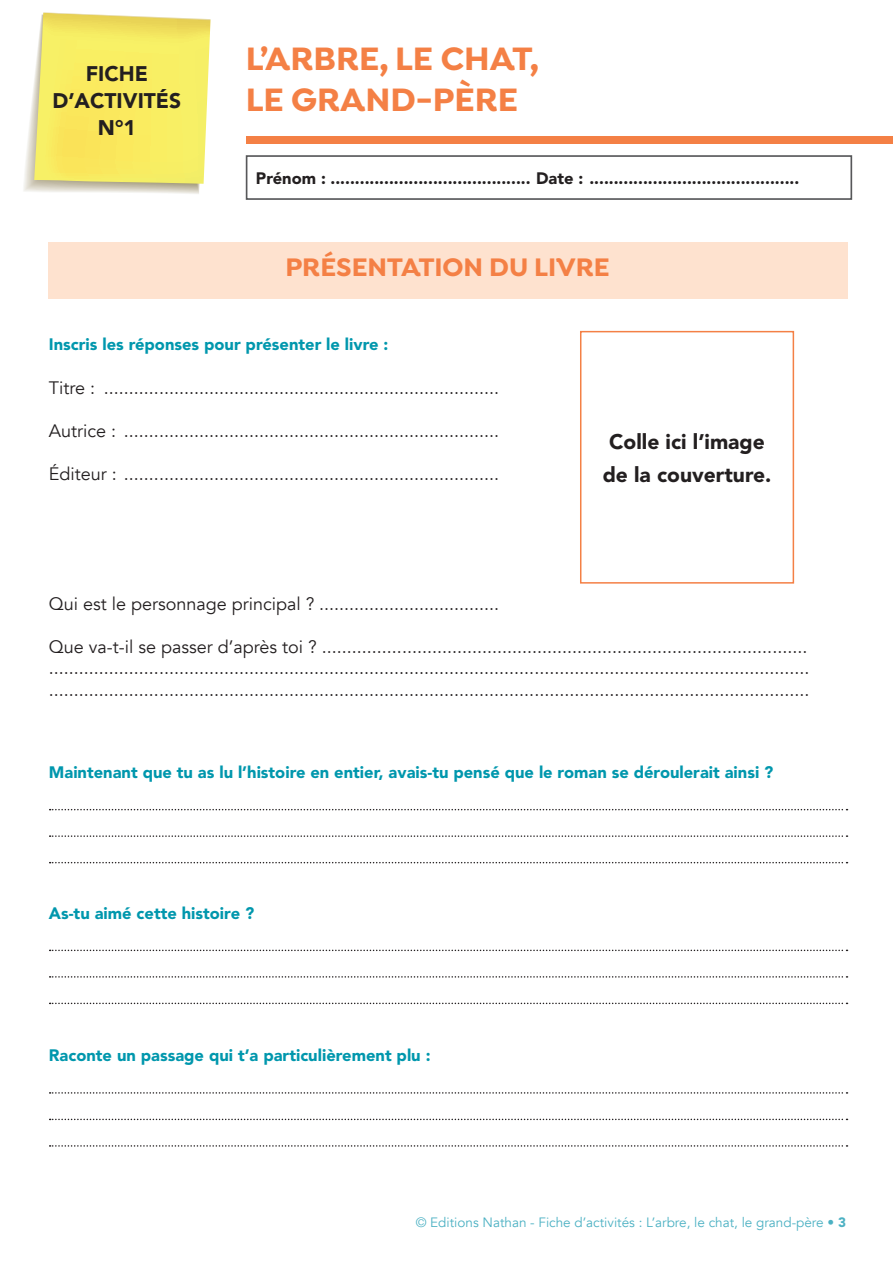
<style>
.page{position:relative;width:893px;height:1263px;background:#fff}
.page>*{position:absolute;margin:0;border:0;box-sizing:border-box;transform-origin:0 0}
.t1{font:700 34.5px/41.4px "Isidora";color:#f48045}
.t2{font:700 27px "Isidora";color:#f48045}
.t3{font:900 21px/27px "Avenir LT Std";color:#231f20;text-align:center}
.t4{font:18px/21.6px "Avenir";color:#231f20}
.t5{font:900 16.5px "Avenir LT Std";color:#0097ad}
.t6{font:900 16.5px "Avenir LT Std";color:#231f20}
.t7{font:13.5px "Avenir";color:#4cb1c3}
.s1{font-family:"Avenir LT Std";font-weight:900}
</style>
<div class="page">
<div style="left:246px;top:136px;width:647px;height:8px;background:#f48045"></div>
<svg style="left:24px;top:12px;width:187px;height:182px;background:#f4e977"></svg>
<div style="left:246px;top:155px;width:606px;height:45px;border:2px solid #57585a"></div>
<svg style="left:50px;top:809px;width:797px;height:1px"></svg>
<svg style="left:50px;top:835px;width:797px;height:2px"></svg>
<svg style="left:50px;top:862px;width:797px;height:1px"></svg>
<svg style="left:50px;top:950px;width:797px;height:1px"></svg>
<svg style="left:50px;top:976px;width:797px;height:2px"></svg>
<svg style="left:50px;top:1003px;width:797px;height:1px"></svg>
<svg style="left:50px;top:1092px;width:797px;height:2px"></svg>
<svg style="left:50px;top:1119px;width:797px;height:1px"></svg>
<svg style="left:50px;top:1145px;width:797px;height:2px"></svg>
<div style="left:48px;top:242px;width:799px;height:57px;background:#fee2cf"></div>
<div style="left:580px;top:331px;width:214px;height:253px;border:2px solid #f48045"></div>
<p class="t3" style="left:52px;top:60px;width:130px">FICHE<br>D’ACTIVITÉS<br>N°1</p>
<h1 class="t1" style="left:246px;top:39px;width:295px">L’ARBRE, LE CHAT,<br>LE GRAND-PÈRE</h1>
<p class="t6" style="left:256px;top:168px;width:545px">Prénom : ......................................... Date : ...........................................</p>
<h2 class="t2" style="left:285px;top:251px;width:326px">PRÉSENTATION DU LIVRE</h2>
<p class="t5" style="left:49px;top:335px;width:341px">Inscris les réponses pour présenter le livre :</p>
<p class="t4" style="left:49px;top:377px;width:452px">Titre : ...............................................................................</p>
<p class="t4" style="left:49px;top:420px;width:452px">Autrice : ...........................................................................</p>
<p class="t4" style="left:49px;top:463px;width:452px">Éditeur : ...........................................................................</p>
<p class="t3" style="left:603px;top:425px;width:170px;line-height:33px">Colle ici l’image de la couverture.</p>
<p class="t4" style="left:49px;top:593px;width:452px">Qui est le personnage principal ? ....................................</p>
<p class="t4" style="left:49px;top:636px;width:762px">Que va-t-il se passer d’après toi ? ................................................................................................. ........................................................................................................................................................ ........................................................................................................................................................</p>
<p class="t5" style="left:49px;top:762px;width:726px">Maintenant que tu as lu l’histoire en entier, avais-tu pensé que le roman se déroulerait ainsi ?</p>
<p class="t5" style="left:49px;top:903px;width:207px">As-tu aimé cette histoire ?</p>
<p class="t5" style="left:49px;top:1046px;width:383px">Raconte un passage qui t’a particulièrement plu :</p>
<p class="t7" style="left:416px;top:1214px;width:432px">© Editions Nathan - Fiche d’activités : L’arbre, le chat, le grand-père • <span class="s1">3</span></p>
</div>
